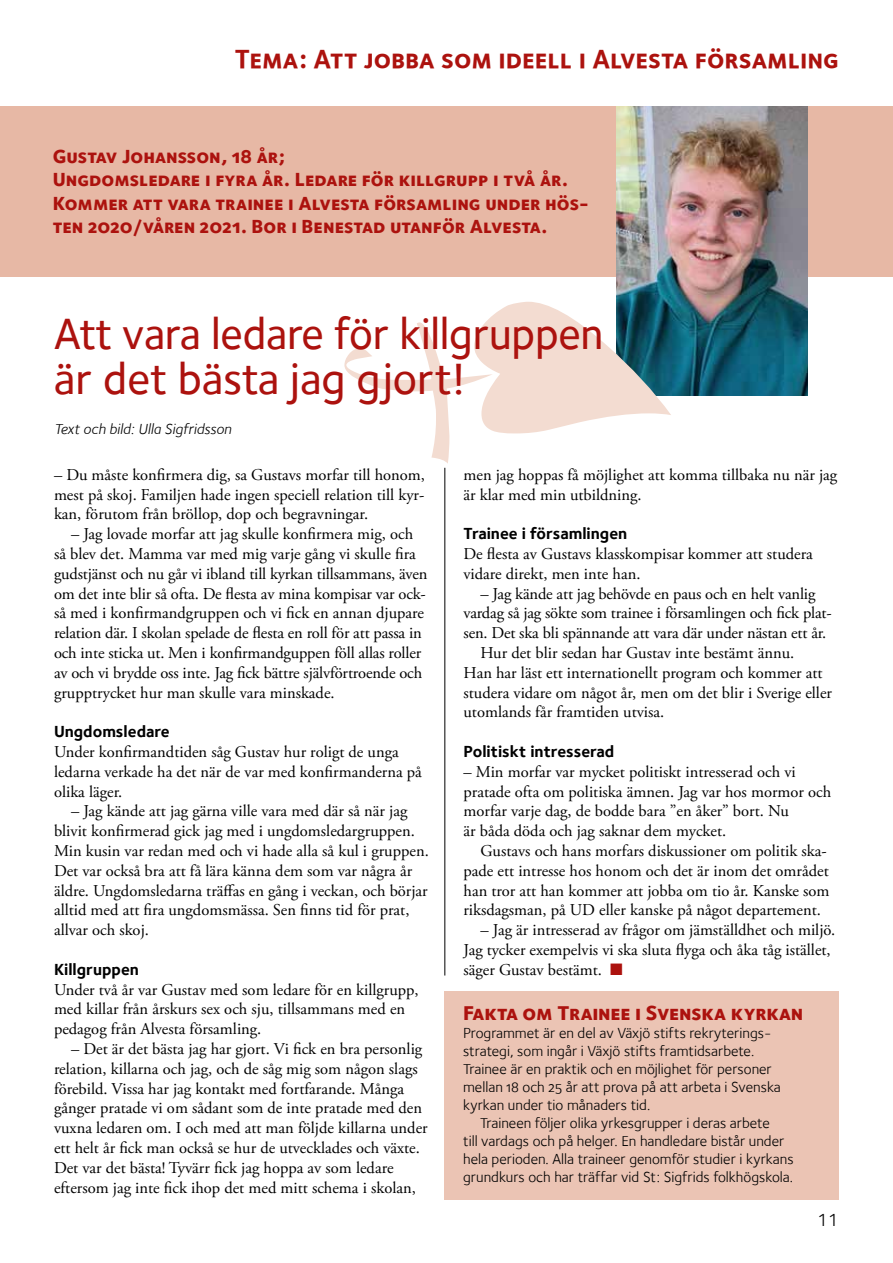
<style>
.page{position:relative;width:893px;height:1263px;background:#fff}
.page>*{position:absolute;margin:0;border:0;box-sizing:border-box;transform-origin:0 0}
.t1{font:500 45px/45px "Foundry Sterling";letter-spacing:-.005em;color:#ac120e}
.t2{font:27px "Foundry Sterling Bold Expert";color:#ac120e}
.t3{font:21px "Foundry Sterling Extra Bld Expert";letter-spacing:-.01em;color:#ac120e}
.t4{font:19.5px/23.4px "Foundry Sterling Extra Bld Expert";color:#ac120e}
.t5{font:18px "Foundry Sterling";color:#000}
.t6{font:16.5px/19.8px "Adobe Garamond Pro";color:#000}
.t7{font:700 16.5px "Foundry Sterling";color:#000}
.t8{font:15px/18px "Foundry Sterling Book OSF";color:#000}
.t9{font:italic 15px "Foundry Sterling";color:#000}
.s1{color:#ac120e}
</style>
<div class="page">
<div style="left:444px;top:991px;width:395px;height:208px;background:#ebc4b4"></div>
<div style="left:0;top:106px;width:893px;height:170px;background:#e7b8a5"></div>
<hr style="left:444px;top:468px;width:1px;height:507px;background:#000">
<img style="left:617px;top:106px;width:191px;height:289px">
<svg style="left:344px;top:302px;width:327px;height:162px"></svg>
<h2 class="t2" style="left:235px;top:43px;width:606px">Tema: Att jobba som ideell i Alvesta församling</h2>
<p class="t4" style="left:53px;top:144px;width:538px">Gustav Johansson, 18 år;<br>Ungdomsledare i fyra år. Ledare för killgrupp i två år.<br>Kommer att vara trainee i Alvesta församling under hös&shy;ten 2020/våren 2021. Bor i Benestad utanför Alvesta.</p>
<h1 class="t1" style="left:54px;top:311px;width:551px">Att vara ledare för killgruppen är det bästa jag gjort!</h1>
<p class="t9" style="left:54px;top:420px;width:179px">Text och bild: Ulla Sigfridsson</p>
<p class="t6" style="left:54px;top:465px;width:372px;text-align:justify">– Du måste konfirmera dig, sa Gustavs morfar till honom, mest på skoj. Familjen hade ingen speciell relation till kyr&shy;kan, förutom från bröllop, dop och begravningar.</p>
<p class="t6" style="left:54px;top:525px;width:375px;text-indent:17px">– Jag lovade morfar att jag skulle konfirmera mig, och så blev det. Mamma var med mig varje gång vi skulle fira gudstjänst och nu går vi ibland till kyrkan tillsammans, även om det inte blir så ofta. De flesta av mina kompisar var ock&shy;så med i konfirmandgruppen och vi fick en annan djupare relation där. I skolan spelade de flesta en roll för att passa in och inte sticka ut. Men i konfirmandguppen föll allas roller av och vi brydde oss inte. Jag fick bättre självförtroende och grupptrycket hur man skulle vara minskade.</p>
<p class="t7" style="left:54px;top:722px;width:117px">Ungdomsledare</p>
<p class="t6" style="left:54px;top:742px;width:369px">Under konfirmandtiden såg Gustav hur roligt de unga ledarna verkade ha det när de var med konfirmanderna på olika läger.</p>
<p class="t6" style="left:54px;top:802px;width:376px;text-indent:17px">– Jag kände att jag gärna ville vara med där så när jag blivit konfirmerad gick jag med i ungdomsledargruppen.<br>Min kusin var redan med och vi hade alla så kul i gruppen.<br>Det var också bra att få lära känna dem som var några år äldre. Ungdomsledarna träffas en gång i veckan, och börjar alltid med att fira ungdomsmässa. Sen finns tid för prat, allvar och skoj.</p>
<p class="t7" style="left:54px;top:959px;width:86px">Killgruppen</p>
<p class="t6" style="left:54px;top:980px;width:366px">Under två år var Gustav med som ledare för en killgrupp, med killar från årskurs sex och sju, tillsammans med en pedagog från Alvesta församling.</p>
<p class="t6" style="left:54px;top:1039px;width:375px;text-indent:17px">– Det är det bästa jag har gjort. Vi fick en bra personlig relation, killarna och jag, och de såg mig som någon slags förebild. Vissa har jag kontakt med fortfarande. Många gånger pratade vi om sådant som de inte pratade med den vuxna ledaren om. I och med att man följde killarna under ett helt år fick man också se hur de utvecklades och växte.<br>Det var det bästa! Tyvärr fick jag hoppa av som ledare eftersom jag inte fick ihop det med mitt schema i skolan,</p>
<p class="t6" style="left:463px;top:465px;width:375px">men jag hoppas få möjlighet att komma tillbaka nu när jag är klar med min utbildning.</p>
<p class="t7" style="left:463px;top:524px;width:165px">Trainee i församlingen</p>
<p class="t6" style="left:463px;top:544px;width:351px">De flesta av Gustavs klasskompisar kommer att studera vidare direkt, men inte han.</p>
<p class="t6" style="left:480px;top:584px;width:336px">– Jag kände att jag behövde en paus och en helt vanlig</p>
<p class="t6" style="left:463px;top:604px;width:370px">vardag så jag sökte som trainee i församlingen och fick plat-</p>
<p class="t6" style="left:463px;top:624px;width:364px">sen. Det ska bli spännande att vara där under nästan ett år.</p>
<p class="t6" style="left:480px;top:643px;width:315px">Hur det blir sedan har Gustav inte bestämt ännu.</p>
<p class="t6" style="left:463px;top:663px;width:361px">Han har läst ett internationellt program och kommer att</p>
<p class="t6" style="left:463px;top:683px;width:370px">studera vidare om något år, men om det blir i Sverige eller</p>
<p class="t6" style="left:463px;top:703px;width:202px">utomlands får framtiden utvisa.</p>
<p class="t7" style="left:463px;top:741px;width:152px">Politiskt intresserad</p>
<p class="t6" style="left:463px;top:762px;width:369px">– Min morfar var mycket politiskt intresserad och vi pratade ofta om politiska ämnen. Jag var hos mormor och morfar varje dag, de bodde bara ”en åker” bort. Nu<br>är båda döda och jag saknar dem mycket.</p>
<p class="t6" style="left:463px;top:841px;width:368px;text-indent:17px">Gustavs och hans morfars diskussioner om politik ska&shy;pade ett intresse hos honom och det är inom det området han tror att han kommer att jobba om tio år. Kanske som riksdagsman, på UD eller kanske på något departement.</p>
<p class="t6" style="left:463px;top:921px;width:373px;text-indent:17px">– Jag är intresserad av frågor om jämställdhet och miljö.<br>Jag tycker exempelvis vi ska sluta flyga och åka tåg istället, säger Gustav bestämt. <span class="s1">■</span></p>
<p class="t3" style="left:463px;top:999px;width:342px">Fakta om Trainee i Svenska kyrkan</p>
<p class="t8" style="left:463px;top:1023px;width:319px">Programmet är en del av Växjö stifts rekryterings&shy;strategi, som ingår i Växjö stifts framtidsarbete.<br>Trainee är en praktik och en möjlighet för personer mellan 18 och 25 år att prova på att arbeta i Svenska kyrkan under tio månaders tid.</p>
<p class="t8" style="left:463px;top:1113px;width:332px;text-indent:17px">Traineen följer olika yrkesgrupper i deras arbete<br>till vardags och på helger. En handledare bistår under hela perioden. Alla traineer genomför studier i kyrkans grundkurs och har träffar vid St: Sigfrids folkhögskola.</p>
<p class="t5" style="left:818px;top:1210px;width:23px">11</p>
</div>
